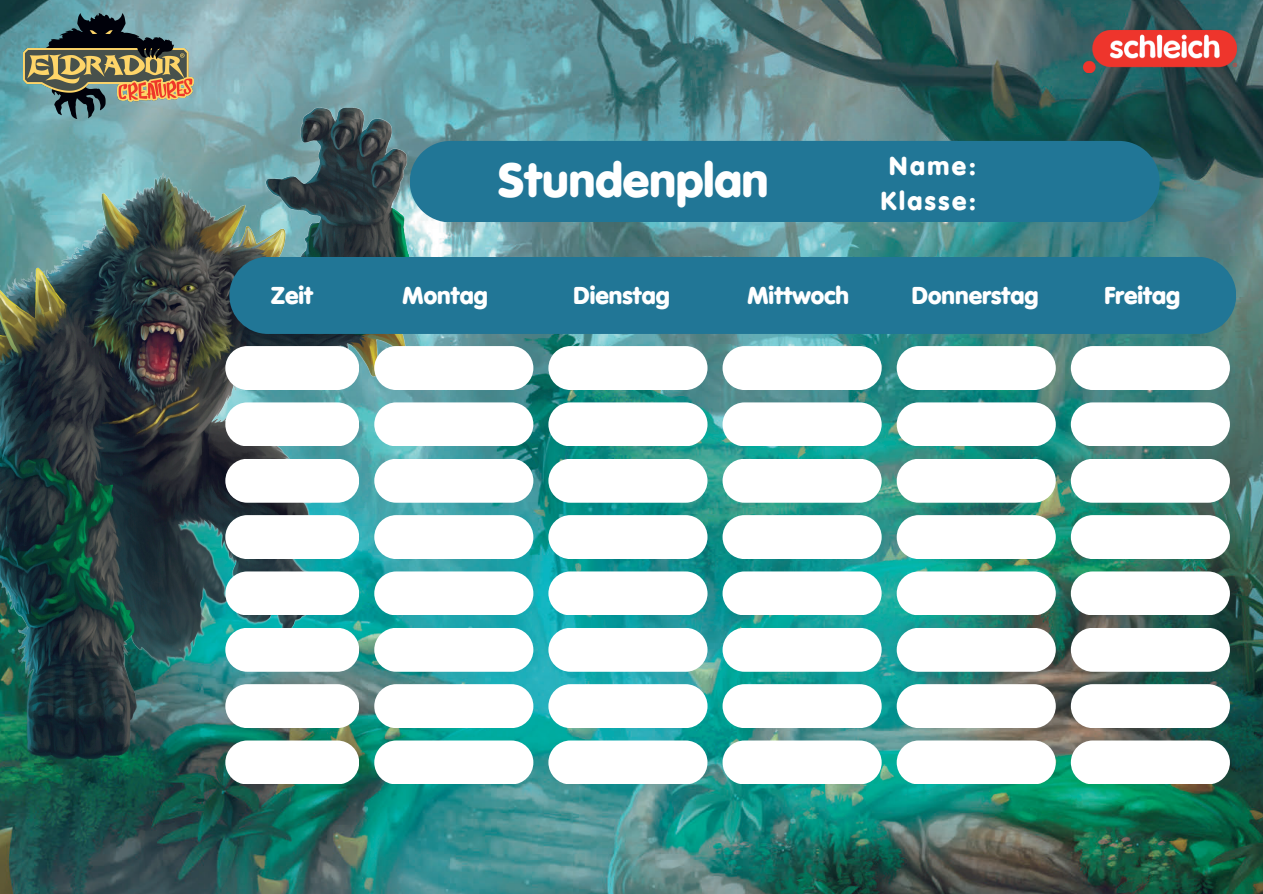
<style>
.page{position:relative;width:1263px;height:894px;background:#fff}
.page>*{position:absolute;margin:0;border:0;box-sizing:border-box;transform-origin:0 0}
.t1{font:900 47.1px "VAG Rounded Next";color:#fff}
.t2{font:900 25.5px "VAG Rounded Next";letter-spacing:.1em;color:#fff}
.t3{font:900 24px "VAG Rounded Next";color:#fff}
</style>
<div class="page">
<img style="left:0;top:0;width:1263px;height:893px">
<img style="left:0;top:16px;width:454px;height:816px">
<div style="left:410px;top:141px;width:750px;height:81px;background:#217696"></div>
<div style="left:229px;top:257px;width:1007px;height:77px;background:#217696;border-radius:39px"></div>
<div style="left:225px;top:346px;width:134px;height:44px;background:#fff;border-radius:22px"></div>
<div style="left:225px;top:402px;width:134px;height:44px;background:#fff;border-radius:22px"></div>
<div style="left:225px;top:458px;width:134px;height:44px;background:#fff;border-radius:22px"></div>
<div style="left:225px;top:515px;width:134px;height:44px;background:#fff;border-radius:22px"></div>
<div style="left:225px;top:571px;width:134px;height:44px;background:#fff;border-radius:22px"></div>
<div style="left:225px;top:627px;width:134px;height:44px;background:#fff;border-radius:22px"></div>
<div style="left:225px;top:684px;width:134px;height:44px;background:#fff;border-radius:22px"></div>
<div style="left:225px;top:740px;width:134px;height:44px;background:#fff;border-radius:22px"></div>
<div style="left:374px;top:346px;width:159px;height:44px;background:#fff;border-radius:22px"></div>
<div style="left:374px;top:402px;width:159px;height:44px;background:#fff;border-radius:22px"></div>
<div style="left:374px;top:458px;width:159px;height:44px;background:#fff;border-radius:22px"></div>
<div style="left:374px;top:515px;width:159px;height:44px;background:#fff;border-radius:22px"></div>
<div style="left:374px;top:571px;width:159px;height:44px;background:#fff;border-radius:22px"></div>
<div style="left:374px;top:627px;width:159px;height:44px;background:#fff;border-radius:22px"></div>
<div style="left:374px;top:684px;width:159px;height:44px;background:#fff;border-radius:22px"></div>
<div style="left:374px;top:740px;width:159px;height:44px;background:#fff;border-radius:22px"></div>
<div style="left:548px;top:346px;width:159px;height:44px;background:#fff;border-radius:22px"></div>
<div style="left:548px;top:402px;width:159px;height:44px;background:#fff;border-radius:22px"></div>
<div style="left:548px;top:458px;width:159px;height:44px;background:#fff;border-radius:22px"></div>
<div style="left:548px;top:515px;width:159px;height:44px;background:#fff;border-radius:22px"></div>
<div style="left:548px;top:571px;width:159px;height:44px;background:#fff;border-radius:22px"></div>
<div style="left:548px;top:627px;width:159px;height:44px;background:#fff;border-radius:22px"></div>
<div style="left:548px;top:684px;width:159px;height:44px;background:#fff;border-radius:22px"></div>
<div style="left:548px;top:740px;width:159px;height:44px;background:#fff;border-radius:22px"></div>
<div style="left:722px;top:346px;width:159px;height:44px;background:#fff;border-radius:22px"></div>
<div style="left:722px;top:402px;width:159px;height:44px;background:#fff;border-radius:22px"></div>
<div style="left:722px;top:458px;width:159px;height:44px;background:#fff;border-radius:22px"></div>
<div style="left:722px;top:515px;width:159px;height:44px;background:#fff;border-radius:22px"></div>
<div style="left:722px;top:571px;width:159px;height:44px;background:#fff;border-radius:22px"></div>
<div style="left:722px;top:627px;width:159px;height:44px;background:#fff;border-radius:22px"></div>
<div style="left:722px;top:684px;width:159px;height:44px;background:#fff;border-radius:22px"></div>
<div style="left:722px;top:740px;width:159px;height:44px;background:#fff;border-radius:22px"></div>
<div style="left:897px;top:346px;width:159px;height:44px;background:#fff;border-radius:22px"></div>
<div style="left:897px;top:402px;width:159px;height:44px;background:#fff;border-radius:22px"></div>
<div style="left:897px;top:458px;width:159px;height:44px;background:#fff;border-radius:22px"></div>
<div style="left:897px;top:515px;width:159px;height:44px;background:#fff;border-radius:22px"></div>
<div style="left:897px;top:571px;width:159px;height:44px;background:#fff;border-radius:22px"></div>
<div style="left:897px;top:627px;width:159px;height:44px;background:#fff;border-radius:22px"></div>
<div style="left:897px;top:684px;width:159px;height:44px;background:#fff;border-radius:22px"></div>
<div style="left:897px;top:740px;width:159px;height:44px;background:#fff;border-radius:22px"></div>
<div style="left:1071px;top:346px;width:159px;height:44px;background:#fff;border-radius:22px"></div>
<div style="left:1071px;top:402px;width:159px;height:44px;background:#fff;border-radius:22px"></div>
<div style="left:1071px;top:458px;width:159px;height:44px;background:#fff;border-radius:22px"></div>
<div style="left:1071px;top:515px;width:159px;height:44px;background:#fff;border-radius:22px"></div>
<div style="left:1071px;top:571px;width:159px;height:44px;background:#fff;border-radius:22px"></div>
<div style="left:1071px;top:627px;width:159px;height:44px;background:#fff;border-radius:22px"></div>
<div style="left:1071px;top:684px;width:159px;height:44px;background:#fff;border-radius:22px"></div>
<div style="left:1071px;top:740px;width:159px;height:44px;background:#fff;border-radius:22px"></div>
<img style="left:1083px;top:13px;width:153px;height:76px">
<img style="left:24px;top:13px;width:169px;height:106px">
<p class="t1" style="left:499px;top:147px;width:271px">Stundenplan</p>
<p class="t2" style="left:889px;top:148px;width:88px">Name:</p>
<p class="t2" style="left:881px;top:183px;width:97px">Klasse:</p>
<p class="t3" style="left:271px;top:279px;width:43px">Zeit</p>
<p class="t3" style="left:403px;top:279px;width:87px">Montag</p>
<p class="t3" style="left:573px;top:279px;width:98px">Dienstag</p>
<p class="t3" style="left:748px;top:279px;width:103px">Mittwoch</p>
<p class="t3" style="left:912px;top:279px;width:128px">Donnerstag</p>
<p class="t3" style="left:1104px;top:279px;width:77px">Freitag</p>
</div>
